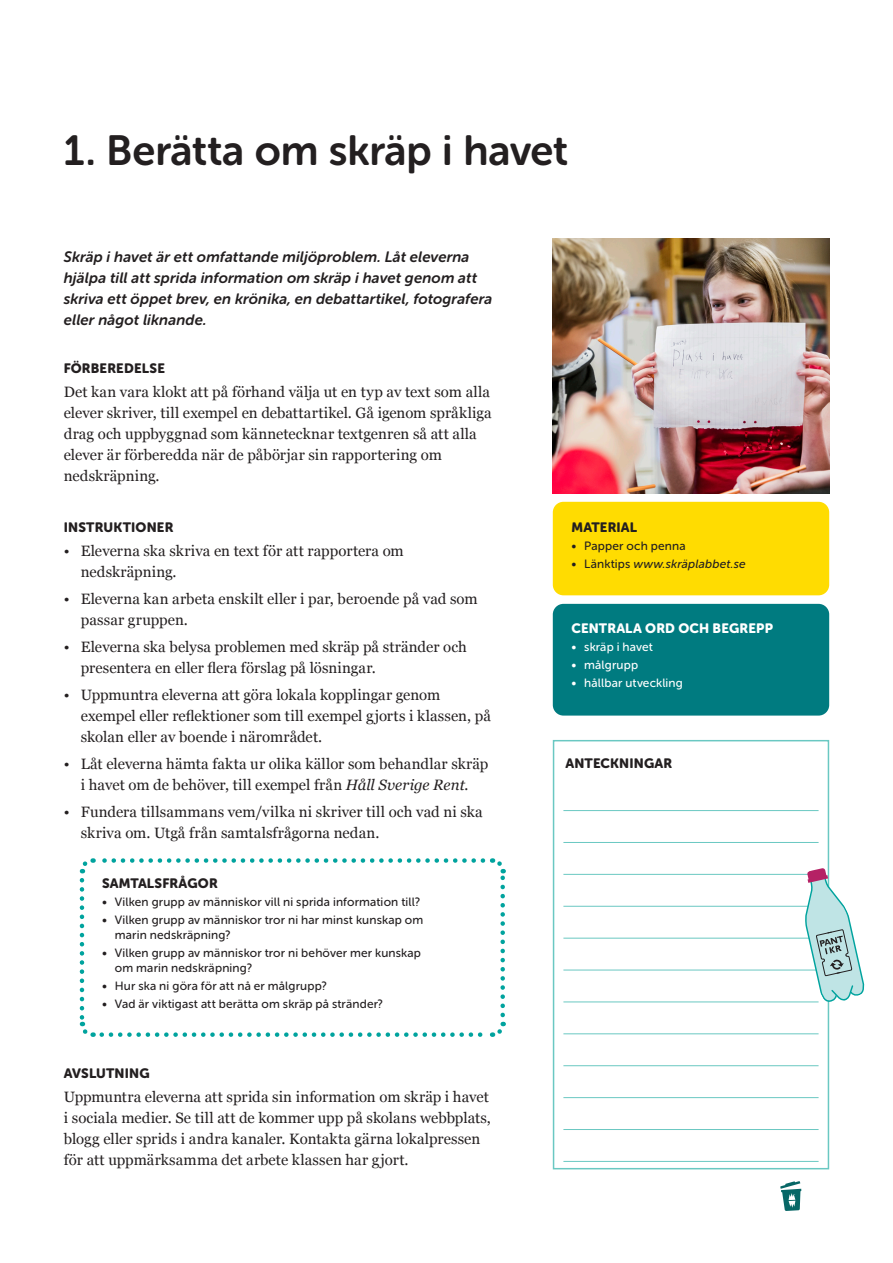
<style>
.page{position:relative;width:893px;height:1263px;background:#fff}
.page>*{position:absolute;margin:0;border:0;box-sizing:border-box;transform-origin:0 0}
._04__Sidrubrik_Museo___28_pkt{font:42px "Museo Sans Rounded 700";letter-spacing:-.005em;color:#231f20}
._10__Bröd_INDRAG___Georgia_10_14_pkt{font:15px/21px "Georgia";letter-spacing:.005em;color:#231f20}
._10__Bröd___Georgia_10_14_pkt{font:15px/21px "Georgia";letter-spacing:.005em;color:#231f20}
._12__Underrubrik_Museo_Kursiv_700___10_14{font:italic 15px/21px "Museo Sans Rounded 700";letter-spacing:.005em;color:#231f20}
._05__RUBRIK_Museo_900___9_10_pkt{font:13.5px "Museo Sans Rounded 900";letter-spacing:.015em;color:#231f20}
._05__RUBRIK_Museo_900___9_10_pkt-2{font:13.5px "Museo Sans Rounded 900";letter-spacing:.015em;color:#fff}
._08__Bröd_ruta___Museo_500__8_10_pkt___IN{font:12px/15px "Museo Sans Rounded 500";letter-spacing:.015em;color:#231f20}
._08__Bröd_ruta___Museo_500__8_10_pkt___IN-2{font:12px "Museo Sans Rounded 500";letter-spacing:.015em;color:#fff}
._08__Bröd_ruta___Museo_500__8_10_pkt___IN-3{font:italic 12px "Museo Sans Rounded 500";letter-spacing:.01em;color:#231f20}
.s1{font-style:italic}
.s2{font-style:normal}
</style>
<div class="page">
<svg style="left:780px;top:1181px;width:21px;height:30px"></svg>
<div style="left:553px;top:604px;width:276px;height:111px;background:#007b80;border-radius:11px"></div>
<div style="left:553px;top:740px;width:276px;height:429px;border:2px solid #6ac8c2"></div>
<hr style="left:563px;top:906px;width:256px;height:1px;background:#6ac8c2">
<hr style="left:563px;top:1033px;width:256px;height:1px;background:#6ac8c2">
<hr style="left:563px;top:810px;width:256px;height:1px;background:#6ac8c2">
<hr style="left:563px;top:938px;width:256px;height:1px;background:#6ac8c2">
<hr style="left:563px;top:1065px;width:256px;height:1px;background:#6ac8c2">
<hr style="left:563px;top:1129px;width:256px;height:1px;background:#6ac8c2">
<hr style="left:563px;top:842px;width:256px;height:1px;background:#6ac8c2">
<hr style="left:563px;top:970px;width:256px;height:1px;background:#6ac8c2">
<hr style="left:563px;top:874px;width:256px;height:1px;background:#6ac8c2">
<hr style="left:563px;top:1001px;width:256px;height:1px;background:#6ac8c2">
<hr style="left:563px;top:1097px;width:256px;height:1px;background:#6ac8c2">
<hr style="left:563px;top:1161px;width:256px;height:1px;background:#6ac8c2">
<svg style="left:79px;top:880px;width:15px;height:157px"></svg>
<svg style="left:102px;top:1022px;width:404px;height:15px"></svg>
<svg style="left:490px;top:858px;width:16px;height:157px"></svg>
<svg style="left:79px;top:858px;width:404px;height:15px"></svg>
<svg style="left:804px;top:868px;width:61px;height:136px"></svg>
<img style="left:553px;top:238px;width:276px;height:255px">
<div style="left:553px;top:502px;width:276px;height:93px;background:#ffdc01;border-radius:11px"></div>
<p class="_04__Sidrubrik_Museo___28_pkt" style="left:64px;top:128px;width:506px">1. Berätta om skräp i havet</p>
<p class="_12__Underrubrik_Museo_Kursiv_700___10_14" style="left:64px;top:246px;width:430px">Skräp i havet är ett omfattande miljöproblem. Låt eleverna hjälpa till att sprida information om skräp i havet genom att skriva ett öppet brev, en krönika, en debattartikel, fotografera eller något liknande.</p>
<p class="_05__RUBRIK_Museo_900___9_10_pkt" style="left:64px;top:361px;width:103px">FÖRBEREDELSE</p>
<p class="_10__Bröd___Georgia_10_14_pkt" style="left:64px;top:381px;width:429px">Det kan vara klokt att på förhand välja ut en typ av text som alla elever skriver, till exempel en debattartikel. Gå igenom språkliga drag och uppbyggnad som kännetecknar textgenren så att alla elever är förberedda när de påbörjar sin rapportering om nedskräpning.</p>
<p class="_05__RUBRIK_Museo_900___9_10_pkt" style="left:64px;top:520px;width:111px">INSTRUKTIONER</p>
<p class="_10__Bröd_INDRAG___Georgia_10_14_pkt" style="left:81px;top:540px;width:325px;text-indent:-17px">• Eleverna ska skriva en text för att rapportera om nedskräpning.</p>
<p class="_10__Bröd_INDRAG___Georgia_10_14_pkt" style="left:81px;top:588px;width:398px;text-indent:-17px">• Eleverna kan arbeta enskilt eller i par, beroende på vad som passar gruppen.</p>
<p class="_10__Bröd_INDRAG___Georgia_10_14_pkt" style="left:81px;top:636px;width:388px;text-indent:-17px">• Eleverna ska belysa problemen med skräp på stränder och presentera en eller flera förslag på lösningar.</p>
<p class="_10__Bröd_INDRAG___Georgia_10_14_pkt" style="left:81px;top:684px;width:412px;text-indent:-17px">• Uppmuntra eleverna att göra lokala kopplingar genom exempel eller reflektioner som till exempel gjorts i klassen, på skolan eller av boende i närområdet.</p>
<p class="_10__Bröd_INDRAG___Georgia_10_14_pkt" style="left:64px;top:753px;width:426px;text-align:center">• Låt eleverna hämta fakta ur olika källor som behandlar skräp i havet om de behöver, till exempel från <span class="s1">Håll Sverige Rent.</span></p>
<p class="_10__Bröd_INDRAG___Georgia_10_14_pkt" style="left:81px;top:801px;width:403px;text-indent:-17px">• Fundera tillsammans vem/vilka ni skriver till och vad ni ska skriva om. Utgå från samtalsfrågorna nedan.</p>
<p class="_05__RUBRIK_Museo_900___9_10_pkt" style="left:102px;top:875px;width:117px">SAMTALSFRÅGOR</p>
<p class="_08__Bröd_ruta___Museo_500__8_10_pkt___IN" style="left:102px;top:894px;width:320px">• Vilken grupp av människor vill ni sprida information till?</p>
<p class="_08__Bröd_ruta___Museo_500__8_10_pkt___IN" style="left:115px;top:912px;width:310px;text-indent:-13px">• Vilken grupp av människor tror ni har minst kunskap om marin nedskräpning?</p>
<p class="_08__Bröd_ruta___Museo_500__8_10_pkt___IN" style="left:115px;top:945px;width:308px;text-indent:-13px">• Vilken grupp av människor tror ni behöver mer kunskap om marin nedskräpning?</p>
<p class="_08__Bröd_ruta___Museo_500__8_10_pkt___IN" style="left:102px;top:978px;width:226px">• Hur ska ni göra för att nå er målgrupp?</p>
<p class="_08__Bröd_ruta___Museo_500__8_10_pkt___IN" style="left:102px;top:996px;width:282px">• Vad är viktigast att berätta om skräp på stränder?</p>
<p class="_05__RUBRIK_Museo_900___9_10_pkt" style="left:64px;top:1066px;width:87px">AVSLUTNING</p>
<p class="_10__Bröd___Georgia_10_14_pkt" style="left:64px;top:1086px;width:429px">Uppmuntra eleverna att sprida sin information om skräp i havet i sociala medier. Se till att de kommer upp på skolans webbplats, blogg eller sprids i andra kanaler. Kontakta gärna lokalpressen för att uppmärksamma det arbete klassen har gjort.</p>
<p class="_05__RUBRIK_Museo_900___9_10_pkt" style="left:571px;top:520px;width:67px">MATERIAL</p>
<p class="_08__Bröd_ruta___Museo_500__8_10_pkt___IN" style="left:571px;top:539px;width:116px">• Papper och penna</p>
<p class="_08__Bröd_ruta___Museo_500__8_10_pkt___IN-3" style="left:571px;top:558px;width:176px"><span class="s2">• Länktips</span> www.skräplabbet.se</p>
<p class="_05__RUBRIK_Museo_900___9_10_pkt-2" style="left:571px;top:621px;width:203px">CENTRALA ORD OCH BEGREPP</p>
<p class="_08__Bröd_ruta___Museo_500__8_10_pkt___IN-2" style="left:571px;top:641px;width:83px">• skräp i havet</p>
<p class="_08__Bröd_ruta___Museo_500__8_10_pkt___IN-2" style="left:571px;top:659px;width:68px">• målgrupp</p>
<p class="_08__Bröd_ruta___Museo_500__8_10_pkt___IN-2" style="left:571px;top:677px;width:113px">• hållbar utveckling</p>
<p class="_05__RUBRIK_Museo_900___9_10_pkt" style="left:566px;top:755px;width:108px">ANTECKNINGAR</p>
</div>
